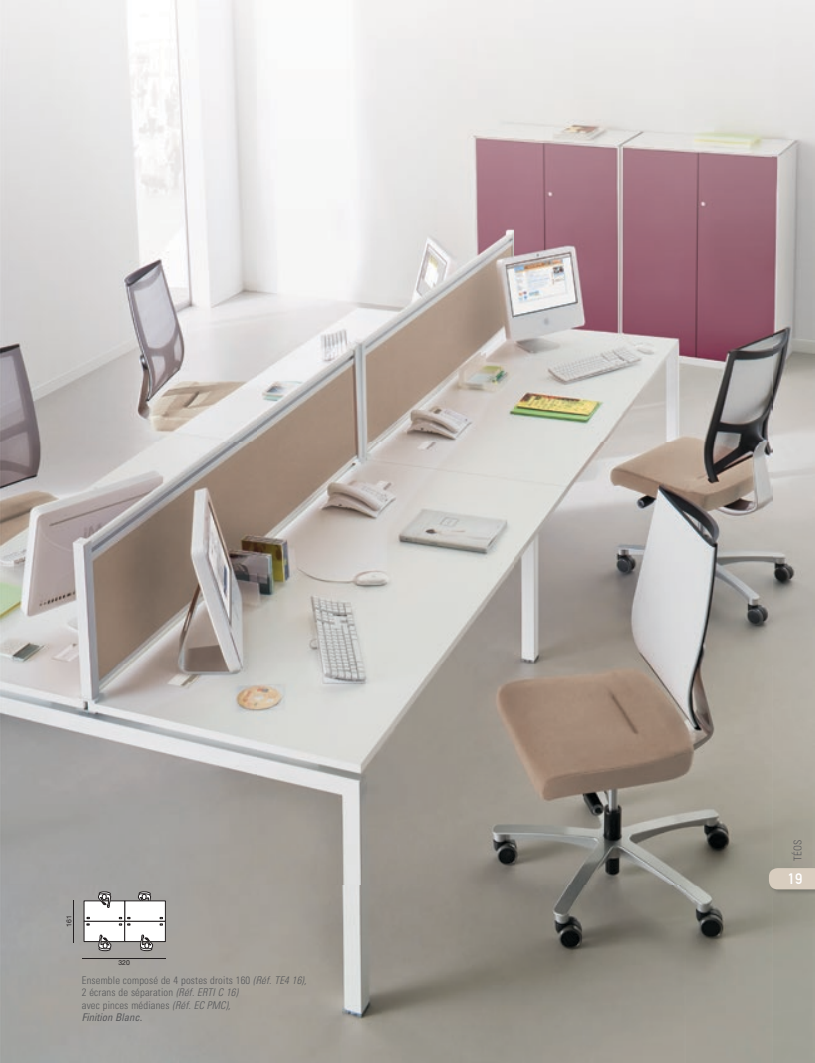
<style>
.page{position:relative;width:815px;height:1063px;background:#fff}
.page>*{position:absolute;margin:0;border:0;box-sizing:border-box;transform-origin:0 0}
.t1{font:15px "DIN Mittelschrift Alternate";color:#fff}
.t2{font:300 condensed 10.62px/12.5px "Univers";letter-spacing:.015em;color:#58595b}
.t3{font:6.88px "Helvetica Neue";color:#231f20}
.s1{font-style:italic}
.s2{font-weight:400;font-style:italic}
</style>
<div class="page">
<img style="left:0;top:0;width:815px;height:1063px">
<div style="left:84px;top:921px;width:41px;height:21px;background:#fff"></div>
<div style="left:84px;top:921px;width:41px;height:21px;border:1px solid #231f20"></div>
<svg style="left:98px;top:935px;width:13px;height:16px"></svg>
<div style="left:125px;top:921px;width:40px;height:21px;background:#fff"></div>
<div style="left:125px;top:921px;width:41px;height:21px;border:1px solid #231f20"></div>
<svg style="left:140px;top:935px;width:13px;height:16px"></svg>
<svg style="left:138px;top:891px;width:13px;height:10px"></svg>
<div style="left:125px;top:901px;width:40px;height:20px;background:#fff"></div>
<svg style="left:128px;top:917px;width:2px;height:8px"></svg>
<svg style="left:160px;top:917px;width:3px;height:8px"></svg>
<div style="left:84px;top:901px;width:41px;height:20px;background:#fff"></div>
<svg style="left:98px;top:891px;width:13px;height:17px"></svg>
<svg style="left:87px;top:917px;width:3px;height:8px"></svg>
<svg style="left:119px;top:917px;width:3px;height:8px"></svg>
<hr style="left:83px;top:958px;width:83px;height:1px;background:#231f20">
<hr style="left:73px;top:900px;width:1px;height:42px;background:#231f20">
<img style="left:768px;top:867px;width:47px;height:28px">
<svg style="left:769px;top:868px;width:46px;height:21px"></svg>
<p class="t3" style="left:65px;top:927px;width:13px;rotate:-90deg">161</p>
<p class="t3" style="left:118px;top:958px;width:13px">320</p>
<p class="t2" style="left:82px;top:974px;width:226px">Ensemble composé de 4 postes droits 160 <span class="s1">(Réf. TE4 16), </span>2 écrans de séparation <span class="s1">(Réf. ERTI C 16)<br></span>avec pinces médianes <span class="s1">(Réf. EC PMC),<br></span><span class="s2">Finition Blanc.</span></p>
<p class="t2" style="left:792px;top:861px;width:23px;rotate:-90deg">TÉOS</p>
<h1 class="t1" style="left:788px;top:870px;width:16px">19</h1>
</div>
